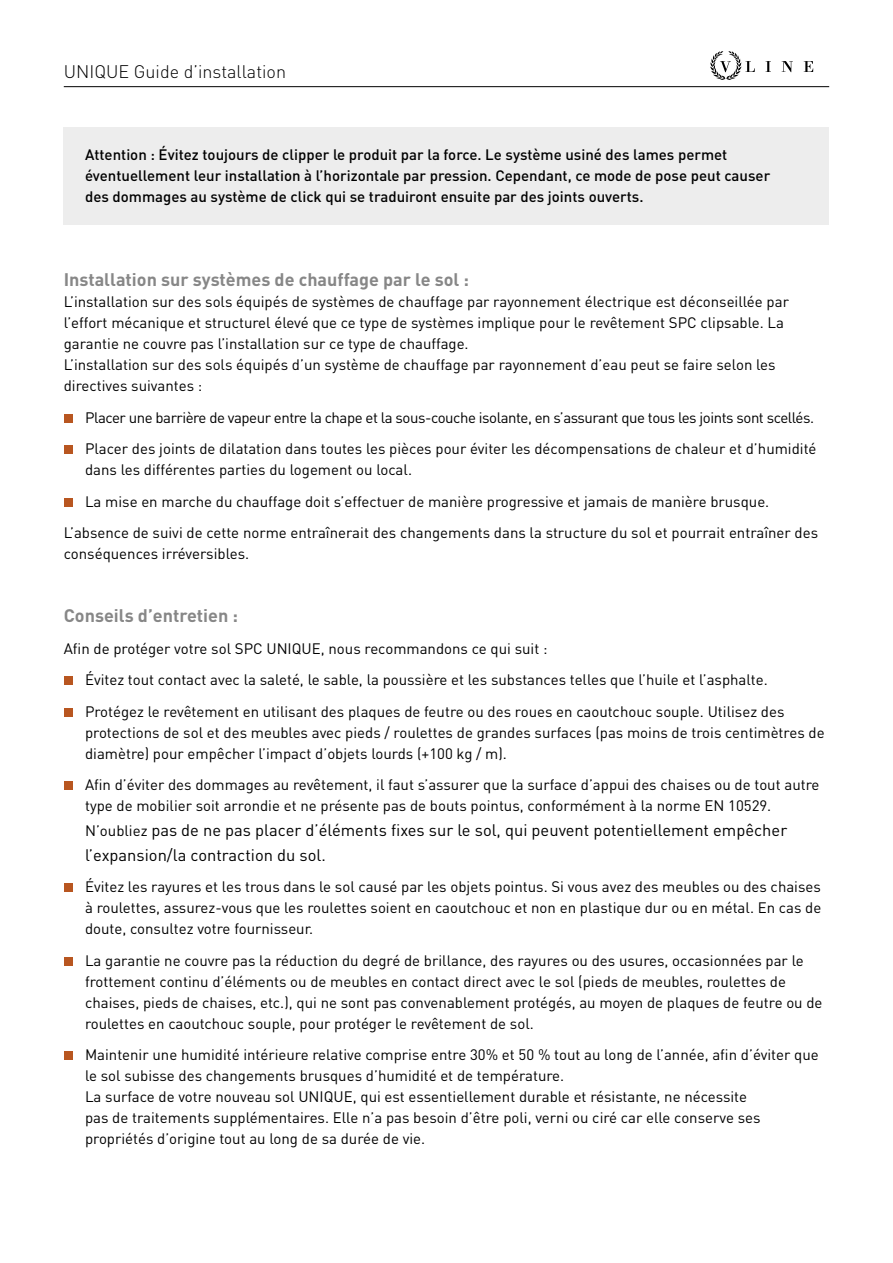
<style>
.page{position:relative;width:893px;height:1263px;background:#fff}
.page>*{position:absolute;margin:0;border:0;box-sizing:border-box;transform-origin:0 0}
.t1{font:700 18px "DIN Pro";color:#878787}
.t2{font:300 18px "DIN Pro";color:#000}
.t3{font:16.5px/24.8px "DIN Pro";color:#000}
.t4{font:15px/21px "DIN Pro";color:#000}
.t5{font:500 15px/21px "DIN Pro";color:#000}
.t6{font:15px/31.5px "DIN Pro";letter-spacing:-.025em;color:#000}
.s1{font-size:15px}
</style>
<div class="page">
<div style="left:64px;top:128px;width:765px;height:97px;background:#ededed"></div>
<div style="left:64px;top:414px;width:8px;height:9px;background:#b85620"></div>
<div style="left:64px;top:446px;width:8px;height:8px;background:#b85620"></div>
<div style="left:64px;top:498px;width:8px;height:9px;background:#b85620"></div>
<div style="left:64px;top:677px;width:8px;height:8px;background:#b85620"></div>
<div style="left:64px;top:708px;width:8px;height:9px;background:#b85620"></div>
<div style="left:64px;top:782px;width:8px;height:8px;background:#b85620"></div>
<div style="left:64px;top:884px;width:8px;height:8px;background:#b85620"></div>
<div style="left:64px;top:957px;width:8px;height:9px;background:#b85620"></div>
<div style="left:64px;top:1052px;width:8px;height:8px;background:#b85620"></div>
<hr style="left:64px;top:86px;width:765px;height:1px;background:#000">
<svg style="left:766px;top:61px;width:5px;height:11px"></svg>
<svg style="left:782px;top:61px;width:11px;height:11px"></svg>
<svg style="left:804px;top:61px;width:9px;height:11px"></svg>
<svg style="left:710px;top:51px;width:45px;height:29px"></svg>
<p class="t2" style="left:64px;top:59px;width:224px">UNIQUE Guide d’installation</p>
<p class="t5" style="left:85px;top:143px;width:687px">Attention : Évitez toujours de clipper le produit par la force. Le système usiné des lames permet éventuellement leur installation à l’horizontale par pression. Cependant, ce mode de pose peut causer des dommages au système de click qui se traduiront ensuite par des joints ouverts.</p>
<p class="t1" style="left:64px;top:267px;width:407px">Installation sur systèmes de chauffage par le sol :</p>
<p class="t4" style="left:64px;top:290px;width:727px">L’installation sur des sols équipés de systèmes de chauffage par rayonnement électrique est déconseillée par l’effort mécanique et structurel élevé que ce type de systèmes implique pour le revêtement SPC clipsable. La garantie ne couvre pas l’installation sur ce type de chauffage.<br>L’installation sur des sols équipés d’un système de chauffage par rayonnement d’eau peut se faire selon les directives suivantes :</p>
<p class="t6" style="left:85px;top:401px;width:733px">Placer une barrière de vapeur entre la chape et la sous-couche isolante, en s’assurant que tous les joints sont scellés.<br>Placer des joints de dilatation dans toutes les pièces pour éviter les décompensations de chaleur et d’humidité</p>
<p class="t4" style="left:85px;top:458px;width:328px">dans les différentes parties du logement ou local.</p>
<p class="t4" style="left:85px;top:490px;width:686px">La mise en marche du chauffage doit s’effectuer de manière progressive et jamais de manière brusque.</p>
<p class="t4" style="left:64px;top:521px;width:756px">L’absence de suivi de cette norme entraînerait des changements dans la structure du sol et pourrait entraîner des</p>
<p class="t4" style="left:64px;top:542px;width:187px">conséquences irréversibles.</p>
<p class="t1" style="left:64px;top:603px;width:176px">Conseils d’entretien :</p>
<p class="t4" style="left:85px;top:632px;width:701px;line-height:31.5px;text-indent:-21px">Afin de protéger votre sol SPC UNIQUE, nous recommandons ce qui suit :<br>Évitez tout contact avec la saleté, le sable, la poussière et les substances telles que l’huile et l’asphalte.<br>Protégez le revêtement en utilisant des plaques de feutre ou des roues en caoutchouc souple. Utilisez des</p>
<p class="t4" style="left:85px;top:721px;width:741px">protections de sol et des meubles avec pieds / roulettes de grandes surfaces (pas moins de trois centimètres de diamètre) pour empêcher l’impact d’objets lourds (+100 kg / m).</p>
<p class="t4" style="left:85px;top:773px;width:736px">Afin d’éviter des dommages au revêtement, il faut s’assurer que la surface d’appui des chaises ou de tout autre type de mobilier soit arrondie et ne présente pas de bouts pointus, conformément à la norme EN 10529.</p>
<p class="t3" style="left:85px;top:817px;width:704px"><span class="s1">N’oubliez</span> pas de ne pas placer d’éléments fixes sur le sol, qui peuvent potentiellement empêcher l’expansion/la contraction du sol.</p>
<p class="t4" style="left:85px;top:875px;width:738px;text-align:justify">Évitez les rayures et les trous dans le sol causé par les objets pointus. Si vous avez des meubles ou des chaises à roulettes, assurez-vous que les roulettes soient en caoutchouc et non en plastique dur ou en métal. En cas de doute, consultez votre fournisseur.</p>
<p class="t4" style="left:85px;top:949px;width:739px">La garantie ne couvre pas la réduction du degré de brillance, des rayures ou des usures, occasionnées par le frottement continu d’éléments ou de meubles en contact direct avec le sol (pieds de meubles, roulettes de chaises, pieds de chaises, etc.), qui ne sont pas convenablement protégés, au moyen de plaques de feutre ou de roulettes en caoutchouc souple, pour protéger le revêtement de sol.</p>
<p class="t4" style="left:85px;top:1043px;width:735px">Maintenir une humidité intérieure relative comprise entre 30% et 50 % tout au long de l’année, afin d’éviter que le sol subisse des changements brusques d’humidité et de température.<br>La surface de votre nouveau sol UNIQUE, qui est essentiellement durable et résistante, ne nécessite<br>pas de traitements supplémentaires. Elle n’a pas besoin d’être poli, verni ou ciré car elle conserve ses propriétés d’origine tout au long de sa durée de vie.</p>
</div>
